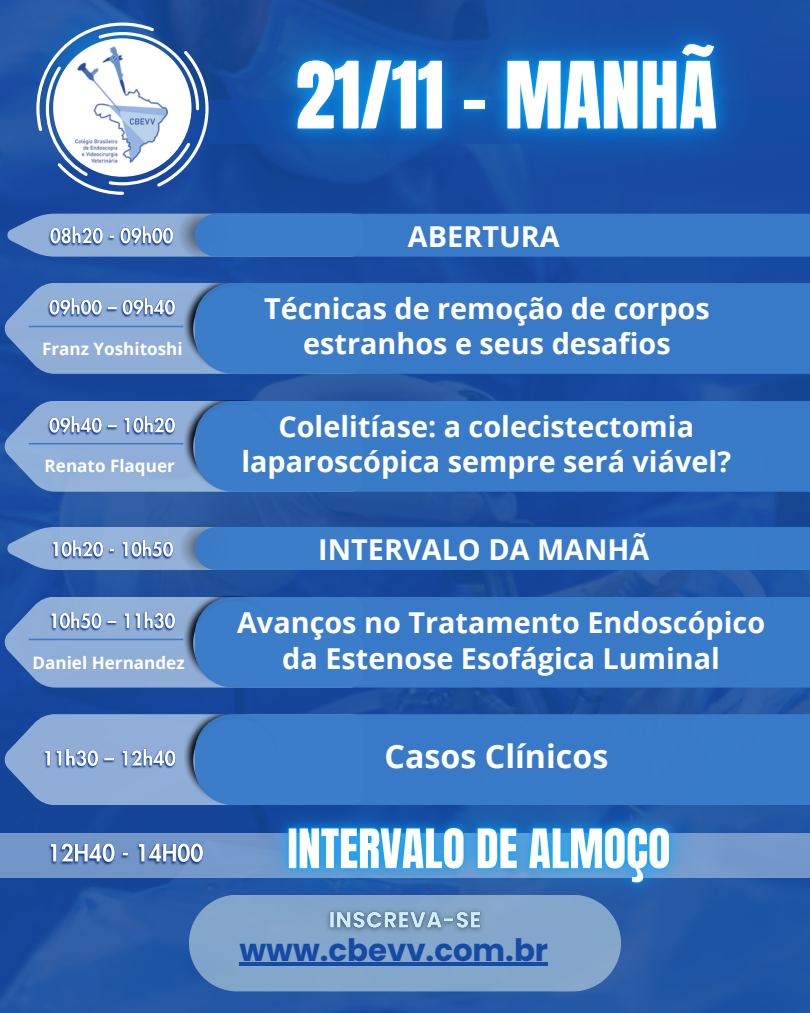
<style>
.page{position:relative;width:810px;height:1013px;background:#fff}
.page>*{position:absolute;margin:0;border:0;box-sizing:border-box;transform-origin:0 0}
.t1{font:78.2px "Anton";color:#fff}
.t2{font:700 32.2px "Open Sans";color:#fff}
.t3{font:700 30.9px "Poppins";color:#144ba4}
.t4{font:700 28.8px "Open Sans";color:#fff}
.t5{font:700 17.1px "Open Sans";color:#fff}
</style>
<div class="page">
<img style="left:0;top:0;width:810px;height:1012px">
<div style="left:0;top:833px;width:810px;height:44px;background:#7295c8"></div>
<img style="left:29px;top:0;width:153px;height:148px">
<svg style="left:36px;top:23px;width:155px;height:172px;background:#436fb3"></svg>
<img style="left:53px;top:38px;width:139px;height:139px;border-radius:50%">
<svg style="left:5px;top:283px;width:179px;height:91px;background:#80a1cf"></svg>
<img style="left:184px;top:283px;width:11px;height:91px">
<div style="left:195px;top:283px;width:615px;height:91px;background:#387ac8"></div>
<hr style="left:29px;top:326px;width:154px;height:1px;background:#397cc9">
<svg style="left:5px;top:401px;width:179px;height:91px;background:#82a3d0"></svg>
<img style="left:184px;top:401px;width:11px;height:91px">
<div style="left:195px;top:401px;width:615px;height:91px;background:#387ac8"></div>
<hr style="left:29px;top:443px;width:154px;height:1px;background:#397cc9">
<svg style="left:7px;top:521px;width:803px;height:52px;background:#3d77c0"></svg>
<svg style="left:5px;top:596px;width:179px;height:91px;background:#80a0cf"></svg>
<img style="left:184px;top:596px;width:11px;height:91px">
<div style="left:195px;top:596px;width:615px;height:91px;background:#387bc7"></div>
<hr style="left:29px;top:638px;width:154px;height:2px;background:#397cc9">
<svg style="left:5px;top:714px;width:179px;height:91px;background:#80a0ce"></svg>
<img style="left:184px;top:714px;width:11px;height:91px">
<div style="left:195px;top:714px;width:615px;height:91px;background:#387bc8"></div>
<svg style="left:7px;top:207px;width:803px;height:53px;background:#5c82bd"></svg>
<img style="left:48px;top:843px;width:155px;height:22px">
<img style="left:45px;top:296px;width:132px;height:23px">
<img style="left:45px;top:414px;width:132px;height:23px">
<img style="left:49px;top:538px;width:127px;height:23px">
<img style="left:48px;top:610px;width:129px;height:23px">
<img style="left:40px;top:746px;width:138px;height:26px">
<img style="left:226px;top:754px;width:506px;height:191px">
<img style="left:191px;top:0;width:619px;height:259px">
<img style="left:47px;top:225px;width:129px;height:23px">
<svg style="left:189px;top:894px;width:432px;height:97px;background:#7ca0c7"></svg>
<hr style="left:240px;top:962px;width:308px;height:3px;background:#144ba4">
<img style="left:320px;top:903px;width:170px;height:35px">
<h4 class="t1" style="left:297px;top:39px;width:422px">21/11 - MANHÃ</h4>
<p class="t4" style="left:408px;top:216px;width:153px">ABERTURA</p>
<h4 class="t4" style="left:264px;top:288px;width:447px">Técnicas de remoção de corpos</h4>
<p class="t5" style="left:42px;top:336px;width:142px">Franz Yoshitoshi</p>
<h4 class="t4" style="left:303px;top:323px;width:369px">estranhos e seus desafios</h4>
<p class="t4" style="left:278px;top:406px;width:417px">Colelitíase: a colecistectomia</p>
<h5 class="t5" style="left:45px;top:453px;width:132px">Renato Flaquer</h5>
<p class="t4" style="left:241px;top:441px;width:491px">laparoscópica sempre será viável?</p>
<p class="t4" style="left:318px;top:529px;width:333px">INTERVALO DA MANHÃ</p>
<p class="t4" style="left:237px;top:602px;width:530px">Avanços no Tratamento Endoscópico</p>
<h5 class="t5" style="left:33px;top:651px;width:154px">Daniel Hernandez</h5>
<p class="t4" style="left:282px;top:638px;width:439px">da Estenose Esofágica Luminal</p>
<p class="t2" style="left:385px;top:734px;width:225px">Casos Clínicos</p>
<p class="t3" style="left:240px;top:928px;width:310px">www.cbevv.com.br</p>
</div>
